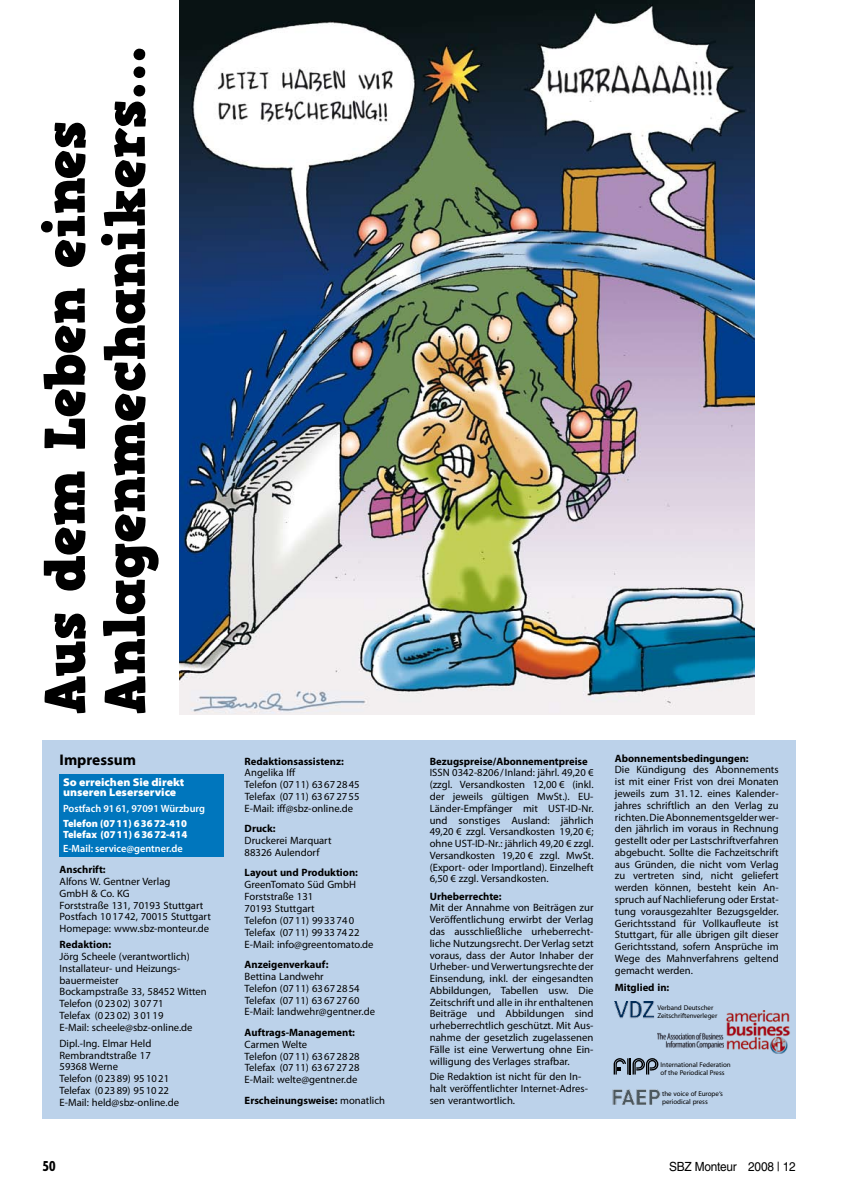
<style>
.page{position:relative;width:851px;height:1204px;background:#fff}
.page>*{position:absolute;margin:0;border:0;box-sizing:border-box;transform-origin:0 0}
.t1{font:57px/60px "HVD Comic Serif Pro";color:#000}
.t2{font:700 15.45px "Myriad Pro";color:#000}
.t3{font:800 condensed 13.5px "Tempo Std";color:#000}
.t4{font:12.6px "Helvetica LT Std";letter-spacing:-.02em;color:#000;scale:.94 1}
.t5{font:900 semi-expanded 11.25px/10.5px "Myriad Pro";color:#fff}
.t6{font:10.65px/11.9px "Myriad Pro";color:#000}
.t7{font:700 10.65px "Myriad Pro";color:#000}
.t8{font:600 10.5px "Myriad Pro";color:#fff}
.t9{font:900 10.5px/10.5px "Myriad Pro";color:#fff}
.t10{font:7.05px/7.8px "Myriad Pro";letter-spacing:-.005em;color:#000}
.s1{font-weight:400}
</style>
<div class="page">
<img style="left:180px;top:0;width:574px;height:714px">
<div style="left:43px;top:740px;width:752px;height:378px;background:#bcd2ea"></div>
<img style="left:665px;top:1041px;width:58px;height:7px">
<img style="left:657px;top:1033px;width:66px;height:7px">
<div style="left:59px;top:773px;width:165px;height:83px;background:#0076bd"></div>
<img style="left:612px;top:1089px;width:49px;height:15px">
<svg style="left:613px;top:1058px;width:46px;height:16px"></svg>
<img style="left:723px;top:1010px;width:67px;height:43px">
<img style="left:614px;top:1001px;width:41px;height:17px">
<h1 class="t1" style="left:36px;top:714px;width:671px;rotate:-90deg">Aus dem Leben eines<br>Anlagenmechanikers…</h1>
<h2 class="t2" style="left:60px;top:750px;width:78px">Impressum</h2>
<p class="t5" style="left:63px;top:777px;width:123px">So erreichen Sie direkt unseren Leserservice</p>
<p class="t8" style="left:63px;top:802px;width:143px">Postfach 9161, 97091 Würzburg</p>
<p class="t9" style="left:63px;top:817px;width:126px">Telefon (0711) 63672-410<br>Telefax (0711) 63672-414</p>
<p class="t8" style="left:63px;top:842px;width:121px">E-Mail: service@gentner.de</p>
<p class="t7" style="left:60px;top:862px;width:48px">Anschrift:</p>
<p class="t6" style="left:60px;top:875px;width:153px">Alfons W. Gentner Verlag<br>GmbH &amp; Co. KG<br>Forststraße 131, 70193 Stuttgart<br>Postfach 101742, 70015 Stuttgart<br>Homepage: www.sbz-monteur.de</p>
<p class="t7" style="left:60px;top:937px;width:53px">Redaktion:</p>
<p class="t6" style="left:60px;top:950px;width:149px">Jörg Scheele (verantwortlich)<br>Installateur- und Heizungs&shy;bauermeister<br>Bockampstraße 33, 58452 Witten<br>Telefon (02302) 30771<br>Telefax (02302) 30119<br>E-Mail: scheele@sbz-online.de</p>
<p class="t6" style="left:60px;top:1037px;width:121px">Dipl.-Ing. Elmar Held<br>Rembrandtstraße 17<br>59368 Werne<br>Telefon (02389) 951021<br>Telefax (02389) 951022<br>E-Mail: held@sbz-online.de</p>
<p class="t7" style="left:244px;top:754px;width:101px">Redaktionsassistenz:</p>
<p class="t6" style="left:244px;top:766px;width:116px">Angelika Iff<br>Telefon (0711) 63672845<br>Telefax (0711) 63672755<br>E-Mail: iff@sbz-online.de</p>
<p class="t7" style="left:244px;top:821px;width:32px">Druck:</p>
<p class="t6" style="left:244px;top:834px;width:88px">Druckerei Marquart<br>88326 Aulendorf</p>
<p class="t7" style="left:244px;top:865px;width:115px">Layout und Produktion:</p>
<p class="t6" style="left:244px;top:878px;width:130px">GreenTomato Süd GmbH<br>Forststraße 131<br>70193 Stuttgart<br>Telefon (0711) 9933740<br>Telefax (0711) 99337422<br>E-Mail: info@greentomato.de</p>
<p class="t7" style="left:244px;top:957px;width:85px">Anzeigenverkauf:</p>
<p class="t6" style="left:244px;top:970px;width:132px">Bettina Landwehr<br>Telefon (0711) 63672854<br>Telefax (0711) 63672760<br>E-Mail: landwehr@gentner.de</p>
<p class="t7" style="left:244px;top:1025px;width:112px">Auftrags-Management:</p>
<p class="t6" style="left:244px;top:1037px;width:116px">Carmen Welte<br>Telefon (0711) 63672828<br>Telefax (0711) 63672728<br>E-Mail: welte@gentner.de</p>
<p class="t7" style="left:244px;top:1092px;width:142px">Erscheinungsweise: <span class="s1">monatlich</span></p>
<p class="t7" style="left:429px;top:754px;width:159px">Bezugspreise/Abonnementpreise</p>
<p class="t6" style="left:429px;top:766px;width:165px;text-align:justify">ISSN 0342-8206/Inland: jährl. 49,20 € (zzgl. Versandkosten 12,00 € (inkl. der jeweils gültigen MwSt.). EU-Länder-Empfänger mit UST-ID-Nr. und sonstiges Ausland: jährlich 49,20 € zzgl. Versandkosten 19,20 €; ohne UST-ID-Nr.: jährlich 49,20 € zzgl.<br>Versandkosten 19,20 € zzgl. MwSt. (Export- oder Importland). Einzelheft 6,50 € zzgl. Versandkosten.</p>
<p class="t7" style="left:429px;top:889px;width:73px">Urheberrechte:</p>
<p class="t6" style="left:429px;top:901px;width:165px;text-align:justify">Mit der Annahme von Beiträgen zur Veröffentlichung erwirbt der Verlag das ausschließliche urheberrecht&shy;liche Nutzungsrecht. Der Verlag setzt voraus, dass der Autor Inhaber der Urheber- und Verwertungsrechte der Einsendung, inkl. der eingesandten Abbildungen, Tabellen usw. Die Zeitschrift und alle in ihr enthaltenen Beiträge und Abbildungen sind urheberrechtlich geschützt. Mit Aus&shy;nahme der gesetzlich zugelassenen Fälle ist eine Verwertung ohne Ein&shy;willigung des Verlages strafbar.</p>
<p class="t6" style="left:429px;top:1070px;width:160px">Die Redaktion ist nicht für den In&shy;halt veröffentlichter Internet-Adres&shy;sen verantwortlich.</p>
<p class="t7" style="left:614px;top:751px;width:135px">Abonnementsbedingungen:</p>
<p class="t6" style="left:614px;top:763px;width:165px;text-align:justify">Die Kündigung des Abonnements ist mit einer Frist von drei Monaten jeweils zum 31.12. eines Kalender&shy;jahres schriftlich an den Verlag zu richten. Die Abon- ne-ments-gelder wer&shy;den jährlich im voraus in Rechnung gestellt oder per Lastschriftverfahren abgebucht. Sollte die Fachzeitschrift aus Gründen, die nicht vom Verlag zu vertreten sind, nicht geliefert werden können, besteht kein An&shy;spruch auf Nachlieferung oder Erstat&shy;tung vorausgezahlter Bezugsgelder.<br>Gerichtsstand für Vollkauf-leute ist Stuttgart, für alle übrigen gilt dieser Gerichtsstand, sofern Ansprüche im Wege des Mahnverfahrens geltend gemacht werden.</p>
<p class="t7" style="left:614px;top:980px;width:56px">Mitglied in:</p>
<p class="t10" style="left:657px;top:1003px;width:61px">Verband Deutscher<br>Zeitschriftenverleger</p>
<p class="t10" style="left:660px;top:1060px;width:72px">International Federation of the Periodical Press</p>
<p class="t10" style="left:662px;top:1089px;width:62px">the voice of Europe‘s periodical press</p>
<p class="t3" style="left:43px;top:1157px;width:14px">50</p>
<p class="t4" style="left:669px;top:1158px;width:136px">SBZ Monteur 2008 | 12</p>
</div>
